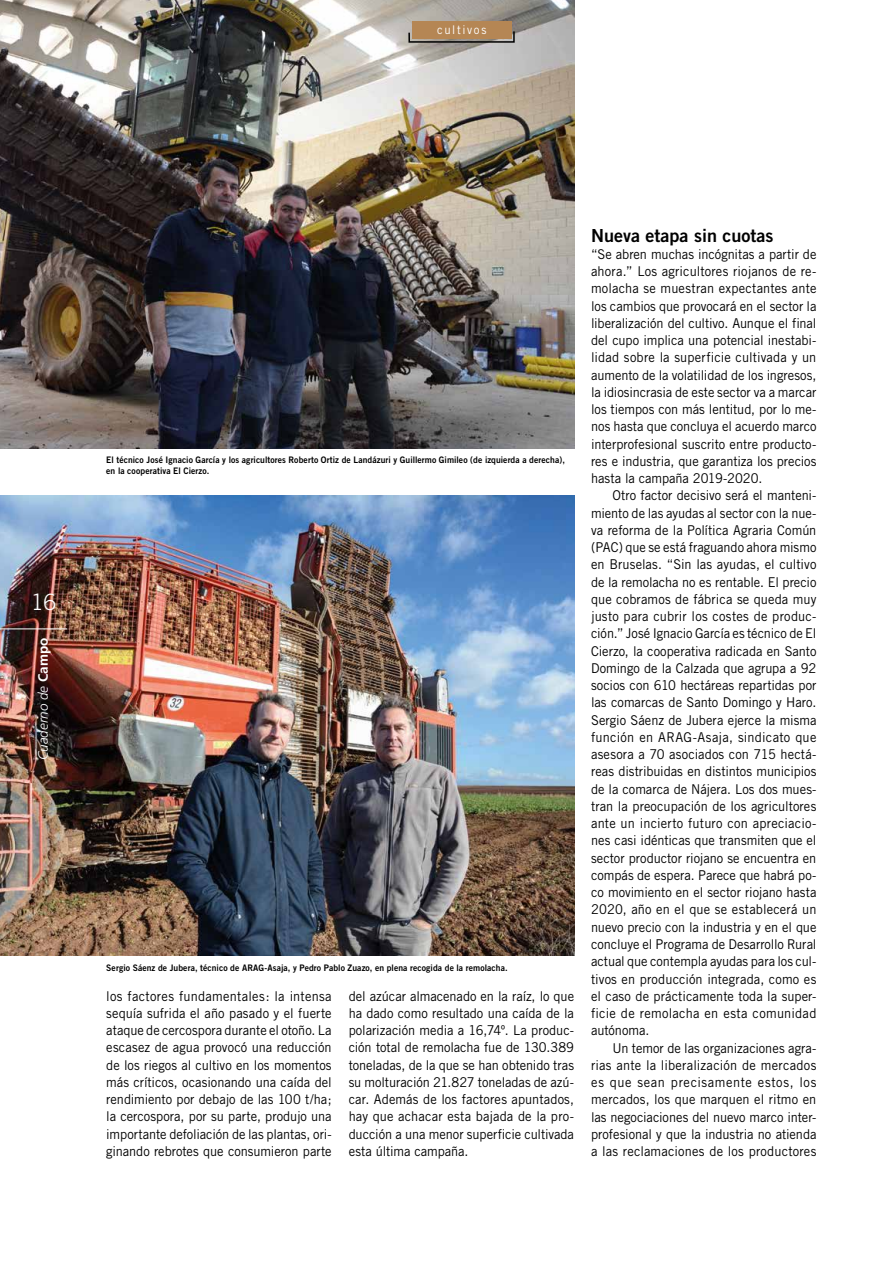
<style>
.page{position:relative;width:893px;height:1263px;background:#fff}
.page>*{position:absolute;margin:0;border:0;box-sizing:border-box;transform-origin:0 0}
.t1{font:300 22.5px "Trade Gothic";color:#fff}
.t2{font:18px "Trade Gothic Bold Two";color:#000}
.t3{font:13.5px/17.2px "Trade Gothic";color:#000;text-align:justify;scale:.95 1}
.t4{font:italic 300 13.5px "Frutiger";color:#fff}
.t5{font:12px "Trade Gothic";letter-spacing:.145em;color:#fff;scale:.95 1}
.t6{font:9px/11.2px "Trade Gothic Bold Two";letter-spacing:.01em;color:#000;scale:.95 1}
.s1{font-weight:700;font-style:normal}
</style>
<div class="page">
<img style="left:0;top:0;width:574px;height:449px">
<img style="left:0;top:495px;width:574px;height:461px">
<svg style="left:408px;top:30px;width:107px;height:13px"></svg>
<div style="left:412px;top:21px;width:99px;height:18px;background:#b58654"></div>
<hr style="left:0;top:628px;width:67px;height:1px;background:#fff">
<p class="t5" style="left:437px;top:23px;width:54px">cultivos</p>
<h1 class="t1" style="left:31px;top:589px;width:27px">16</h1>
<p class="t4" style="left:35px;top:760px;width:124px;rotate:-90deg">Cuaderno de <span class="s1">Campo</span></p>
<p class="t6" style="left:106px;top:454px;width:484px">El técnico José Ignacio García y los agricultores Roberto Ortiz de Landázuri y Guillermo Gimileo (de izquierda a derecha), en la cooperativa El Cierzo.</p>
<p class="t6" style="left:106px;top:962px;width:424px">Sergio Sáenz de Jubera, técnico de ARAG-Asaja, y Pedro Pablo Zuazo, en plena recogida de la remolacha.</p>
<p class="t3" style="left:106px;top:987px;width:239px">los factores fundamentales: la intensa sequía sufrida el año pasado y el fuerte ataque de cercospora durante el otoño. La escasez de agua provocó una reducción de los riegos al cultivo en los momentos más críticos, ocasionando una caída del rendimiento por debajo de las 100 t/ha; la cercospora, por su parte, produjo una importante defoliación de las plantas, ori&shy;ginando rebrotes que consumieron parte</p>
<p class="t3" style="left:349px;top:987px;width:239px">del azúcar almacenado en la raíz, lo que ha dado como resultado una caída de la polarización media a 16,74º. La produc&shy;ción total de remolacha fue de 130.389 toneladas, de la que se han obtenido tras su molturación 21.827 toneladas de azú&shy;car. Además de los factores apuntados, hay que achacar esta bajada de la pro&shy;ducción a una menor superficie cultivada esta última campaña.</p>
<h2 class="t2" style="left:591px;top:224px;width:184px">Nueva etapa sin cuotas</h2>
<p class="t3" style="left:591px;top:245px;width:239px">“Se abren muchas incógnitas a partir de ahora.” Los agricultores riojanos de re&shy;molacha se muestran expectantes ante los cambios que provocará en el sector la liberalización del cultivo. Aunque el final del cupo implica una potencial inestabi&shy;lidad sobre la superficie cultivada y un aumento de la volatilidad de los ingresos, la idiosincrasia de este sector va a marcar los tiempos con más lentitud, por lo me&shy;nos hasta que concluya el acuerdo marco interprofesional suscrito entre producto&shy;res e industria, que garantiza los precios hasta la campaña 2019-2020.</p>
<p class="t3" style="left:591px;top:487px;width:239px;text-indent:21px">Otro factor decisivo será el manteni&shy;miento de las ayudas al sector con la nue&shy;va reforma de la Política Agraria Común (PAC) que se está fraguando ahora mismo en Bruselas. “Sin las ayudas, el cultivo de la remolacha no es rentable. El precio que cobramos de fábrica se queda muy justo para cubrir los costes de produc&shy;ción.” José Ignacio García es técnico de El Cierzo, la cooperativa radicada en Santo Domingo de la Calzada que agrupa a 92 socios con 610 hectáreas repartidas por las comarcas de Santo Domingo y Haro.<br>Sergio Sáenz de Jubera ejerce la misma función en ARAG-Asaja, sindicato que asesora a 70 asociados con 715 hectá&shy;reas distribuidas en distintos municipios de la comarca de Nájera. Los dos mues&shy;tran la preocupación de los agricultores ante un incierto futuro con apreciacio&shy;nes casi idénticas que transmiten que el sector productor riojano se encuentra en compás de espera. Parece que habrá po&shy;co movimiento en el sector riojano hasta 2020, año en el que se establecerá un nuevo precio con la industria y en el que concluye el Programa de Desarrollo Rural actual que contempla ayudas para los cul&shy;tivos en producción integrada, como es el caso de prácticamente toda la super&shy;ficie de remolacha en esta comunidad autónoma.</p>
<p class="t3" style="left:591px;top:1039px;width:239px;text-indent:21px">Un temor de las organizaciones agra&shy;rias ante la liberalización de mercados es que sean precisamente estos, los mercados, los que marquen el ritmo en las negociaciones del nuevo marco inter&shy;profesional y que la industria no atienda a las reclamaciones de los productores</p>
</div>
